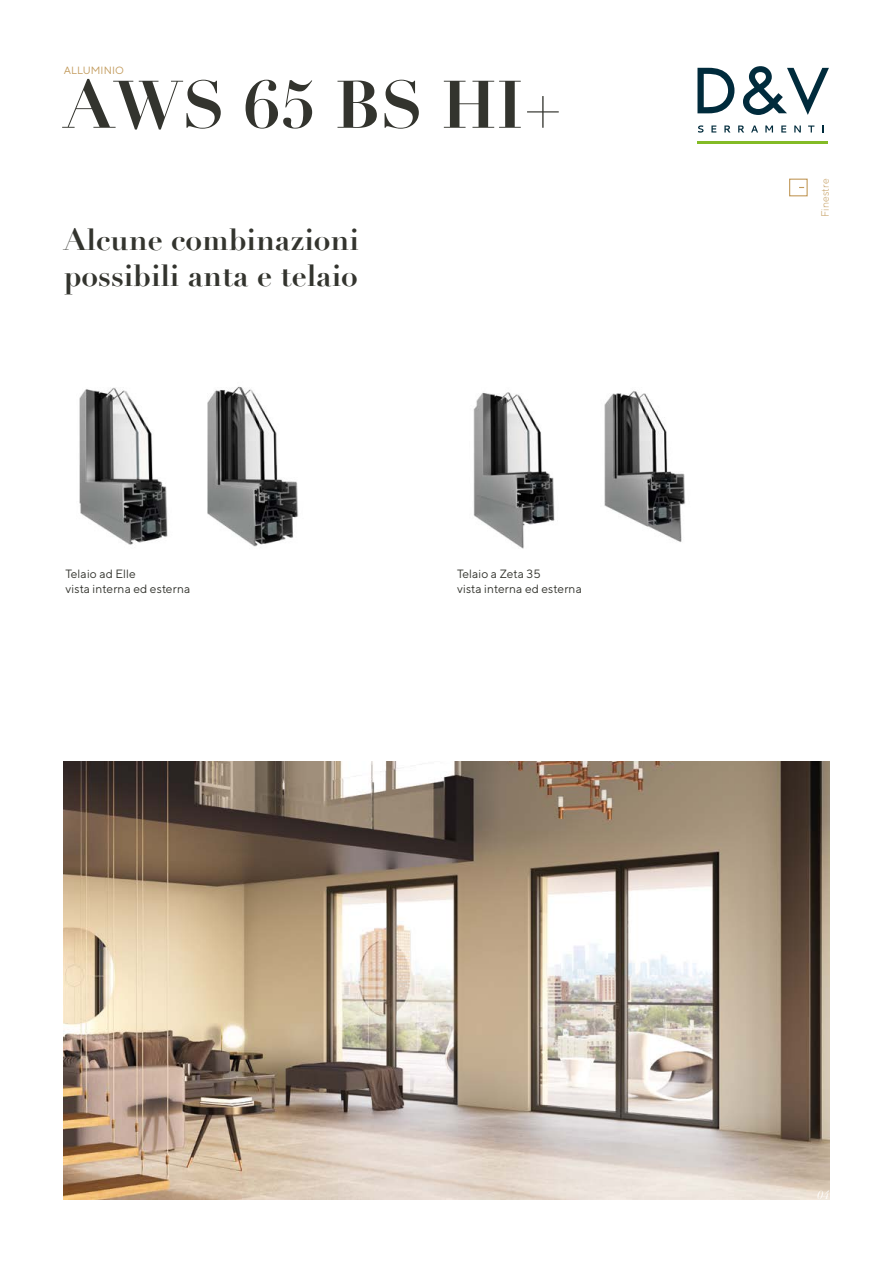
<style>
.page{position:relative;width:893px;height:1263px;background:#fff}
.page>*{position:absolute;margin:0;border:0;box-sizing:border-box;transform-origin:0 0}
.t1{font:700 66px "Didot";color:#33342e}
.t2{font:700 30px/36px "Didot";color:#33342e}
.t3{font:12px/14.4px "TT Norms";letter-spacing:.01em;color:#33342e}
.t4{font:italic 12px "Didot";color:#fff}
.t5{font:10.5px "TT Norms";letter-spacing:.01em;color:#c29a5b}
.t6{font:300 10.5px "TT Norms";letter-spacing:.01em;color:#c29a5b}
</style>
<div class="page">
<img style="left:64px;top:761px;width:765px;height:438px">
<div style="left:789px;top:179px;width:19px;height:17px;border:1px solid #c29a5b"></div>
<hr style="left:697px;top:141px;width:130px;height:3px;background:#83bb26">
<svg style="left:697px;top:68px;width:37px;height:45px"></svg>
<svg style="left:743px;top:66px;width:86px;height:49px"></svg>
<svg style="left:698px;top:125px;width:6px;height:8px"></svg>
<svg style="left:711px;top:126px;width:5px;height:7px"></svg>
<svg style="left:724px;top:126px;width:6px;height:7px"></svg>
<svg style="left:738px;top:126px;width:6px;height:7px"></svg>
<svg style="left:751px;top:126px;width:7px;height:7px"></svg>
<svg style="left:765px;top:126px;width:8px;height:7px"></svg>
<svg style="left:781px;top:126px;width:5px;height:7px"></svg>
<svg style="left:794px;top:126px;width:7px;height:7px"></svg>
<svg style="left:808px;top:126px;width:6px;height:7px"></svg>
<img style="left:473px;top:392px;width:82px;height:157px">
<img style="left:604px;top:391px;width:82px;height:151px">
<img style="left:79px;top:387px;width:89px;height:158px">
<img style="left:207px;top:386px;width:92px;height:161px">
<p class="t5" style="left:64px;top:64px;width:62px">ALLUMINIO</p>
<h1 class="t1" style="left:64px;top:63px;width:500px">AWS 65 BS HI+</h1>
<h2 class="t2" style="left:64px;top:222px;width:297px">Alcune combinazioni possibili anta e telaio</h2>
<p class="t3" style="left:66px;top:566px;width:126px">Telaio ad Elle<br>vista interna ed esterna</p>
<p class="t3" style="left:457px;top:566px;width:126px">Telaio a Zeta 35<br>vista interna ed esterna</p>
<p class="t6" style="left:819px;top:217px;width:40px;rotate:-90deg">Finestre</p>
<p class="t4" style="left:818px;top:1188px;width:13px">04</p>
</div>
